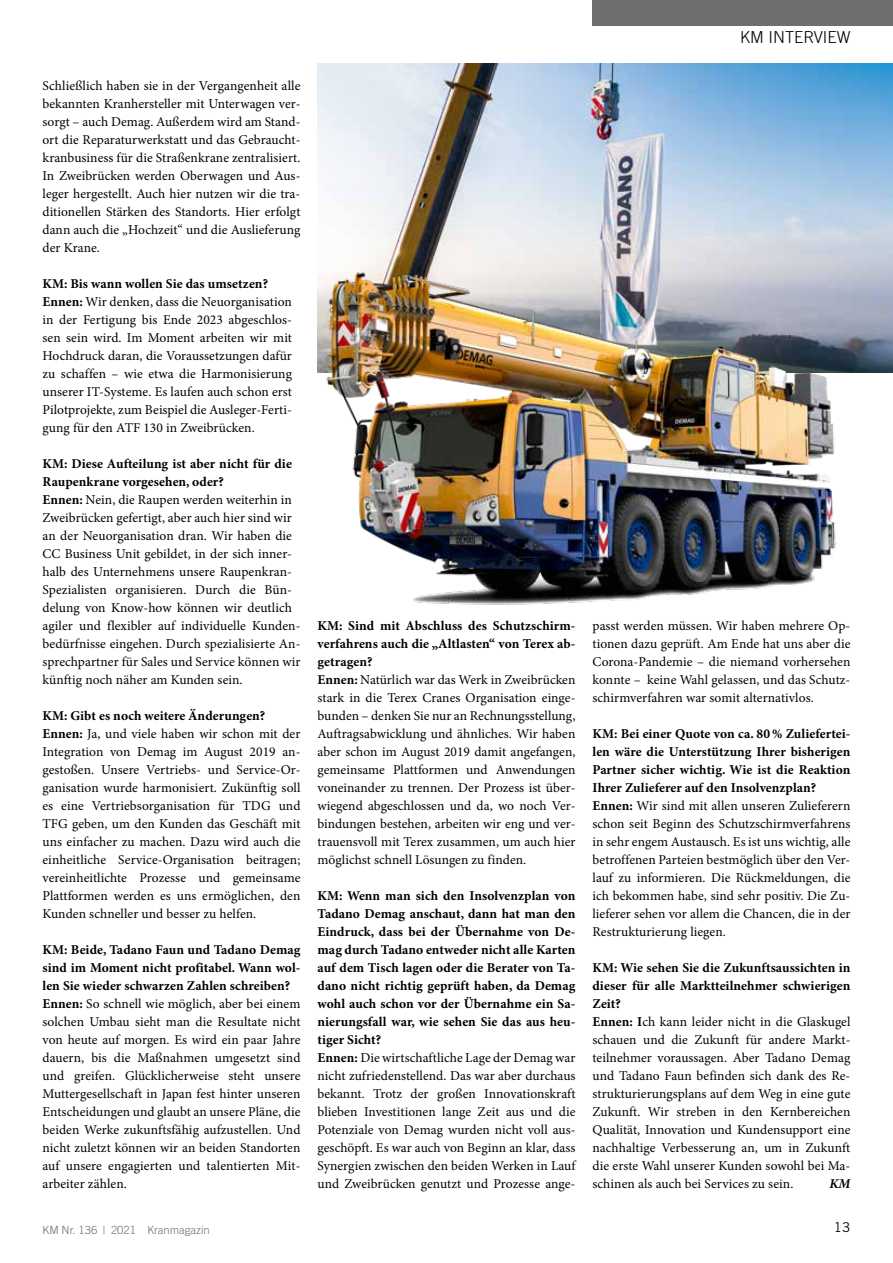
<style>
.page{position:relative;width:893px;height:1263px;background:#fff}
.page>*{position:absolute;margin:0;border:0;box-sizing:border-box;transform-origin:0 0}
.t1{font:300 16.5px "Trade Gothic";color:#000}
.t2{font:13.5px/18px "Minion Pro";letter-spacing:.005em;color:#000}
.t3{font:13.5px "Trade Gothic";color:#000}
.t4{font:italic 700 13.5px "Minion Pro";color:#000}
.t5{font:300 11.25px "Trade Gothic";color:#6e6e6e}
.s1{font-weight:700}
</style>
<div class="page">
<div style="left:592px;top:0;width:301px;height:26px;background:#6e6e6e"></div>
<img style="left:317px;top:64px;width:576px;height:308px">
<img style="left:317px;top:243px;width:540px;height:362px">
<p class="t2" style="left:43px;top:77px;width:259px;text-align:justify">Schließlich haben sie in der Vergangenheit alle bekannten Kranhersteller mit Unterwagen ver&shy;sorgt – auch Demag. Außerdem wird am Stand&shy;ort die Reparaturwerkstatt und das Gebraucht&shy;kranbusiness für die Straßenkrane zentralisiert.<br>In Zweibrücken werden Oberwagen und Aus&shy;leger hergestellt. Auch hier nutzen wir die tra&shy;ditionellen Stärken des Standorts. Hier erfolgt dann auch die „Hochzeit“ und die Auslieferung der Krane.</p>
<p class="t2" style="left:43px;top:275px;width:251px"><span class="s1">KM: Bis wann wollen Sie das umsetzen?<br>Ennen:</span> Wir denken, dass die Neuorganisation in der Fertigung bis Ende 2023 abgeschlos&shy;sen sein wird. Im Moment arbeiten wir mit Hochdruck daran, die Voraussetzungen dafür zu schaffen – wie etwa die Harmonisierung unserer IT-Systeme. Es laufen auch schon erst Pilotprojekte, zum Beispiel die Ausleger-Ferti&shy;gung für den ATF 130 in Zweibrücken.</p>
<p class="t2" style="left:43px;top:455px;width:259px"><span class="s1">KM: Diese Aufteilung ist aber nicht für die Raupenkrane vorgesehen, oder?<br>Ennen:</span> Nein, die Raupen werden weiterhin in Zweibrücken gefertigt, aber auch hier sind wir an der Neuorganisation dran. Wir haben die CC Business Unit gebildet, in der sich inner&shy;halb des Unternehmens unsere Raupenkran-Spezialisten organisieren. Durch die Bün&shy;delung von Know-how können wir deutlich agiler und flexibler auf individuelle Kunden&shy;bedürfnisse eingehen. Durch spezialisierte An&shy;sprechpartner für Sales und Service können wir künftig noch näher am Kunden sein.</p>
<p class="t2" style="left:43px;top:707px;width:259px"><span class="s1">KM: Gibt es noch weitere Änderungen?<br>Ennen:</span> Ja, und viele haben wir schon mit der Integration von Demag im August 2019 an&shy;gestoßen. Unsere Vertriebs- und Service-Or&shy;ganisation wurde harmonisiert. Zukünftig soll es eine Vertriebsorganisation für TDG und TFG geben, um den Kunden das Geschäft mit uns einfacher zu machen. Dazu wird auch die einheitliche Service-Organisation beitragen; vereinheitlichte Prozesse und gemeinsame Plattformen werden es uns ermöglichen, den Kunden schneller und besser zu helfen.</p>
<p class="t2" style="left:43px;top:941px;width:259px"><span class="s1">KM: Beide, Tadano Faun und Tadano Demag sind im Moment nicht profitabel. Wann wol&shy;len Sie wieder schwarzen Zahlen schreiben?<br>Ennen:</span> So schnell wie möglich, aber bei einem solchen Umbau sieht man die Resultate nicht von heute auf morgen. Es wird ein paar Jahre dauern, bis die Maßnahmen umgesetzt sind und greifen. Glücklicherweise steht unsere Muttergesellschaft in Japan fest hinter unseren Entscheidungen und glaubt an unsere Pläne, die beiden Werke zukunftsfähig aufzustellen. Und nicht zuletzt können wir an beiden Standorten auf unsere engagierten und talentierten Mit&shy;arbeiter zählen.</p>
<p class="t1" style="left:740px;top:27px;width:112px">KM INTERVIEW</p>
<p class="t2" style="left:317px;top:617px;width:259px"><span class="s1">KM: Sind mit Abschluss des Schutzschirm&shy;verfahrens auch die „Altlasten“ von Terex ab&shy;getragen?<br>Ennen:</span> Natürlich war das Werk in Zweibrücken stark in die Terex Cranes Organisation einge&shy;bunden – denken Sie nur an Rechnungsstellung, Auftragsabwicklung und ähnliches. Wir haben aber schon im August 2019 damit angefangen, gemeinsame Plattformen und Anwendungen voneinander zu trennen. Der Prozess ist über&shy;wiegend abgeschlossen und da, wo noch Ver&shy;bindungen bestehen, arbeiten wir eng und ver&shy;trauensvoll mit Terex zusammen, um auch hier möglichst schnell Lösungen zu finden.</p>
<p class="t2" style="left:317px;top:886px;width:259px"><span class="s1">KM: Wenn man sich den Insolvenzplan von Tadano Demag anschaut, dann hat man den Eindruck, dass bei der Übernahme von De&shy;mag durch Tadano entweder nicht alle Karten auf dem Tisch lagen oder die Berater von Ta&shy;dano nicht richtig geprüft haben, da Demag wohl auch schon vor der Übernahme ein Sa&shy;nierungsfall war, wie sehen Sie das aus heu&shy;tiger Sicht?<br>Ennen:</span> Die wirtschaftliche Lage der Demag war nicht zufriedenstellend. Das war aber durchaus bekannt. Trotz der großen Innovationskraft blieben Investitionen lange Zeit aus und die Potenziale von Demag wurden nicht voll aus&shy;geschöpft. Es war auch von Beginn an klar, dass Synergien zwischen den beiden Werken in Lauf und Zweibrücken genutzt und Prozesse ange-</p>
<p class="t2" style="left:592px;top:616px;width:259px;text-align:justify">passt werden müssen. Wir haben mehrere Op&shy;tionen dazu geprüft. Am Ende hat uns aber die Corona-Pandemie – die niemand vorhersehen konnte – keine Wahl gelassen, und das Schutz&shy;schirmverfahren war somit alternativlos.</p>
<p class="t2" style="left:592px;top:724px;width:259px"><span class="s1">KM: Bei einer Quote von ca. 80% Zuliefertei&shy;len wäre die Unterstützung Ihrer bisherigen Partner sicher wichtig. Wie ist die Reaktion Ihrer Zulieferer auf den Insolvenzplan?<br>Ennen:</span> Wir sind mit allen unseren Zulieferern schon seit Beginn des Schutzschirmverfahrens in sehr engem Austausch. Es ist uns wichtig, alle betroffenen Parteien bestmöglich über den Ver&shy;lauf zu informieren. Die Rückmeldungen, die ich bekommen habe, sind sehr positiv. Die Zu&shy;lieferer sehen vor allem die Chancen, die in der Restrukturierung liegen.</p>
<p class="t2" style="left:592px;top:958px;width:259px"><span class="s1">KM: Wie sehen Sie die Zukunftsaussichten in dieser für alle Marktteilnehmer schwierigen Zeit?<br>Ennen: I</span>ch kann leider nicht in die Glaskugel schauen und die Zukunft für andere Markt&shy;teilnehmer voraussagen. Aber Tadano Demag und Tadano Faun befinden sich dank des Re&shy;strukturierungsplans auf dem Weg in eine gute Zukunft. Wir streben in den Kernbereichen Qualität, Innovation und Kundensupport eine nachhaltige Verbesserung an, um in Zukunft die erste Wahl unserer Kunden sowohl bei Ma&shy;schinen als auch bei Services zu sein.</p>
<p class="t4" style="left:829px;top:1175px;width:23px">KM</p>
<p class="t5" style="left:43px;top:1223px;width:169px">KM Nr. 136 | 2021 Kranmagazin</p>
<p class="t3" style="left:834px;top:1219px;width:18px">13</p>
</div>
